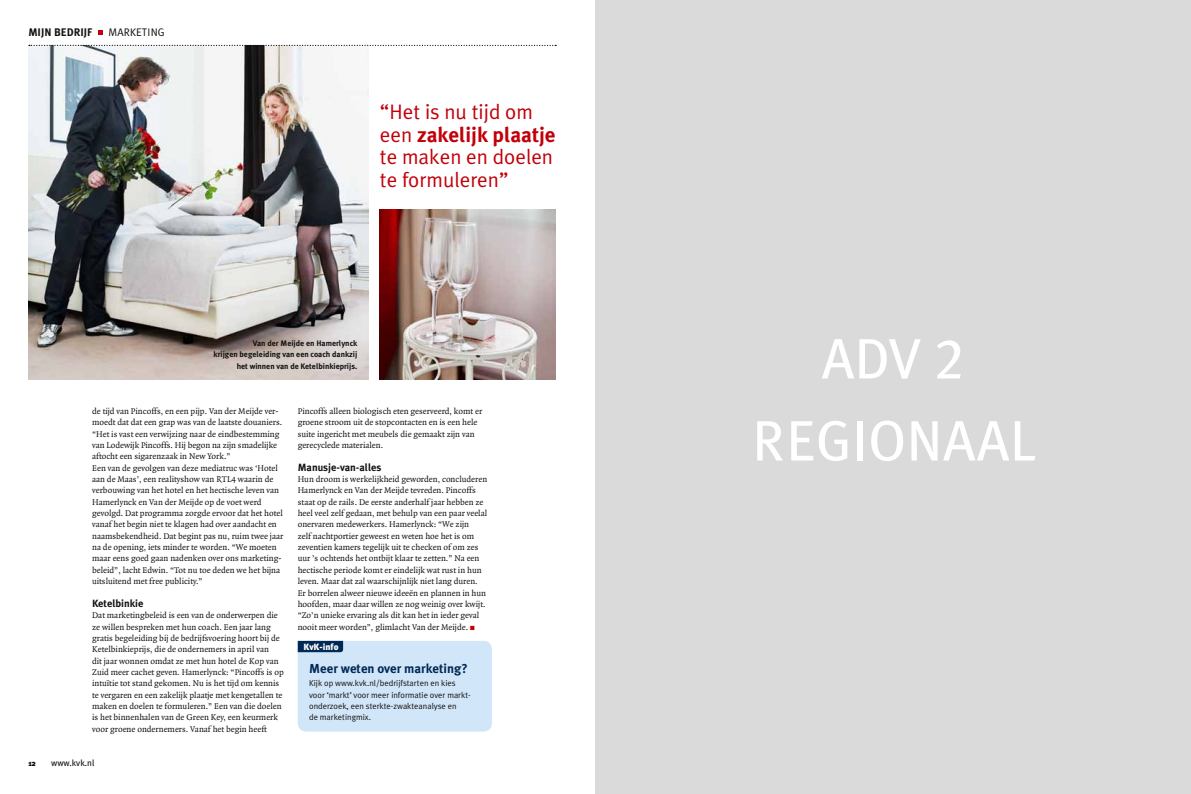
<style>
.page{position:relative;width:1191px;height:794px;background:#fff}
.page>*{position:absolute;margin:0;border:0;box-sizing:border-box;transform-origin:0 0}
.t1{font:57px/82px "Meta Plus";letter-spacing:.005em;color:#fff;text-align:center}
.t2{font:21px/22.7px "Meta Plus Normal";color:#c2000a}
.t3{font:700 21px "Meta Plus";color:#c2000a}
.t4{font:700 13px "Meta Plus";color:#002956}
.t5{font:700 11px "Meta Plus";color:#131211}
.t6{font:11px "Meta Plus Normal";color:#131211}
.t7{font:700 10.5px "Meta Plus";color:#131211}
.t8{font:9px/11.3px "Quadraat";color:#131211}
.t9{font:9px "Meta Plus";color:#131211}
.t10{font:900 9px "Meta Plus";color:#fff}
.t11{font:8.5px/11.3px "Meta Plus Normal";color:#131211}
.t12{font:700 8px/11.3px "Meta Plus";color:#131211;text-align:right}
.t13{font:900 8px "Meta Plus";color:#131211}
.s1{font-family:"Meta Plus Normal";font-weight:400}
.s2{color:#c2000a}
.s3{font-family:"Meta Plus Book Caps"}
</style>
<div class="page">
<img style="left:28px;top:45px;width:341px;height:335px">
<img style="left:380px;top:210px;width:176px;height:170px">
<div style="left:595px;top:0;width:596px;height:794px;background:#dadada"></div>
<div style="left:298px;top:641px;width:194px;height:90px;background:#d2e6f9;border-radius:9px"></div>
<svg style="left:298px;top:641px;width:45px;height:11px"></svg>
<svg style="left:29px;top:45px;width:527px;height:1px"></svg>
<svg style="left:98px;top:30px;width:5px;height:5px"></svg>
<p class="t5" style="left:28px;top:26px;width:66px">mijn bedrijf</p>
<p class="t6" style="left:109px;top:26px;width:57px">marketing</p>
<h2 class="t2" style="left:380px;top:100px;width:155px">“Het is nu tijd om</h2>
<h2 class="t3" style="left:380px;top:122px;width:177px"><span class="s1">een</span> zakelijk plaatje</h2>
<h2 class="t2" style="left:380px;top:146px;width:175px">te maken en doelen te formuleren”</h2>
<p class="t12" style="left:214px;top:337px;width:145px">Van der Meijde en Hamerlynck<br>krijgen begeleiding van een coach dankzij het winnen van de Ketelbinkieprijs.</p>
<p class="t8" style="left:92px;top:406px;width:193px">de tijd van Pincoffs, en een pijp. Van der Meijde ver&shy;moedt dat dat een grap was van de laatste douaniers. “Het is vast een verwijzing naar de eindbestemming van Lodewijk Pincoffs. Hij begon na zijn smadelijke aftocht een sigarenzaak in New York.”<br>Een van de gevolgen van deze mediatruc was ‘Hotel aan de Maas’, een realityshow van RTL4 waarin de verbouwing van het hotel en het hectische leven van Hamerlynck en Van der Meijde op de voet werd gevolgd. Dat programma zorgde ervoor dat het hotel vanaf het begin niet te klagen had over aandacht en naamsbekendheid. Dat begint pas nu, ruim twee jaar na de opening, iets minder te worden. “We moeten maar eens goed gaan nadenken over ons marketing&shy;beleid”, lacht Edwin. “Tot nu toe deden we het bijna uitsluitend met free publicity.”</p>
<p class="t7" style="left:92px;top:597px;width:53px">Ketelbinkie</p>
<p class="t8" style="left:92px;top:610px;width:193px">Dat marketingbeleid is een van de onderwerpen die ze willen bespreken met hun coach. Een jaar lang gratis begeleiding bij de bedrijfsvoering hoort bij de Ketelbinkieprijs, die de ondernemers in april van<br>dit jaar wonnen omdat ze met hun hotel de Kop van Zuid meer cachet geven. Hamerlynck: “Pincoffs is op intuïtie tot stand gekomen. Nu is het tijd om kennis te vergaren en een zakelijk plaatje met kengetallen te maken en doelen te formuleren.” Een van die doelen is het binnenhalen van de Green Key, een keurmerk voor groene ondernemers. Vanaf het begin heeft</p>
<p class="t13" style="left:28px;top:758px;width:9px">12</p>
<p class="t9" style="left:51px;top:757px;width:45px">www.kvk.nl</p>
<p class="t8" style="left:298px;top:406px;width:186px">Pincoffs alleen biologisch eten geserveerd, komt er groene stroom uit de stopcontacten en is een hele suite ingericht met meubels die gemaakt zijn van gerecyclede materialen.</p>
<p class="t7" style="left:298px;top:461px;width:85px">Manusje-van-alles</p>
<p class="t8" style="left:298px;top:474px;width:191px">Hun droom is werkelijkheid geworden, concluderen Hamerlynck en Van der Meijde tevreden. Pincoffs staat op de rails. De eerste anderhalf jaar hebben ze heel veel zelf gedaan, met behulp van een paar veelal onervaren medewerkers. Hamerlynck: “We zijn<br>zelf nachtportier geweest en weten hoe het is om zeventien kamers tegelijk uit te checken of om zes uur ’s ochtends het ontbijt klaar te zetten.” Na een hectische periode komt er eindelijk wat rust in hun leven. Maar dat zal waarschijnlijk niet lang duren.<br>Er borrelen alweer nieuwe ideeën en plannen in hun hoofden, maar daar willen ze nog weinig over kwijt. “Zo’n unieke ervaring als dit kan het in ieder geval nooit meer worden”, glimlacht Van der Meijde. <span class="s2">■</span></p>
<p class="t10" style="left:303px;top:641px;width:37px">KvK-info</p>
<h3 class="t4" style="left:309px;top:661px;width:160px">Meer weten over marketing?</h3>
<p class="t11" style="left:309px;top:677px;width:162px">Kijk op www.kvk.nl/bedrijfstarten en kies voor ‘markt’ voor meer informatie over markt&shy;onderzoek, een sterkte-zwakteanalyse en<br>de marketingmix.</p>
<h1 class="t1" style="left:752px;top:317px;width:285px">ADV <span class="s3">2<br></span>REGIONAAL</h1>
</div>
